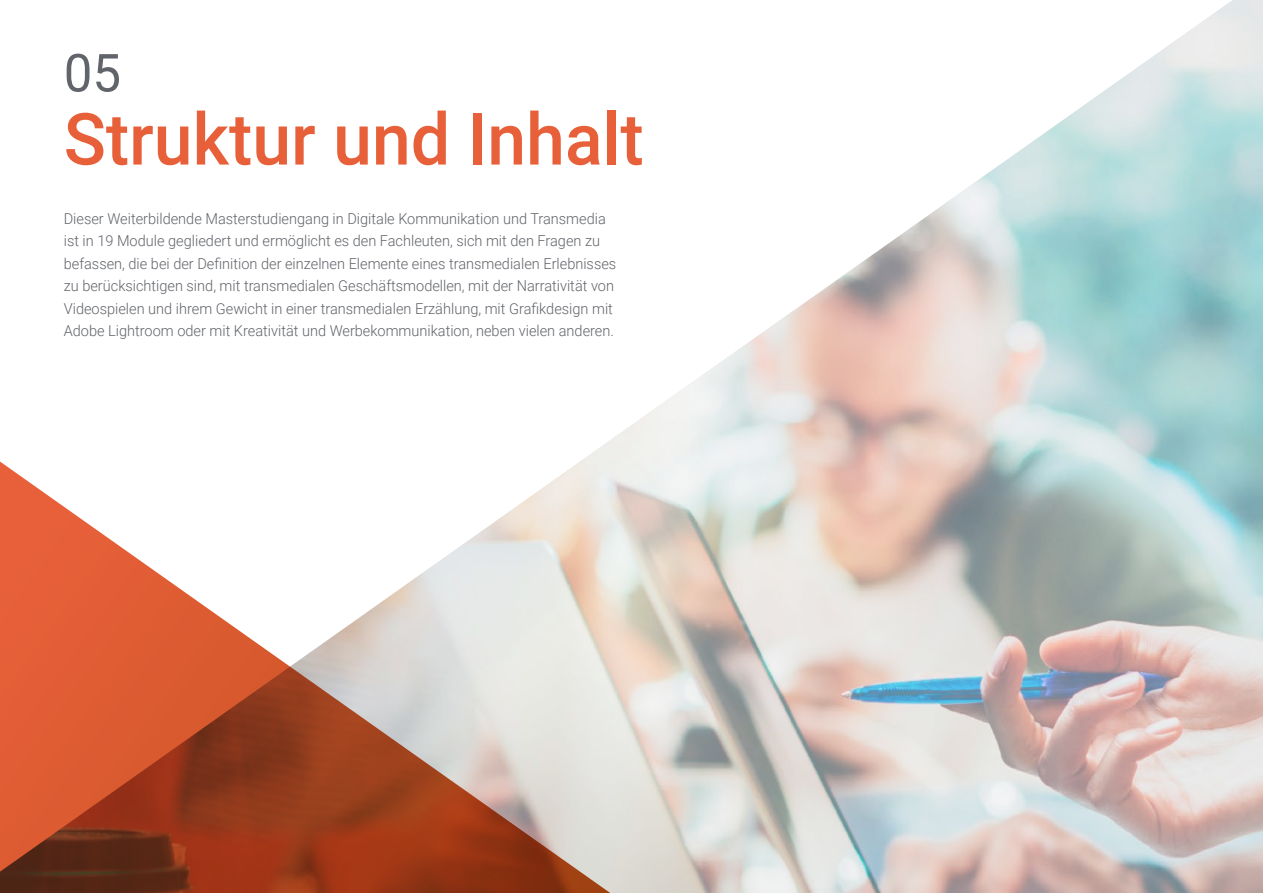
<style>
.page{position:relative;width:1263px;height:893px;background:#fff}
.page>*{position:absolute;margin:0;border:0;box-sizing:border-box;transform-origin:0 0}
.t1{font:500 72px "Roboto";color:#e7603a}
.t2{font:52.5px "Roboto";color:#61646a}
.t3{font:300 15px/22.5px "Roboto";color:#61646a}
</style>
<div class="page">
<img style="left:602px;top:0;width:661px;height:893px">
<svg style="left:0;top:446px;width:640px;height:447px"></svg>
<h2 class="t2" style="left:64px;top:36px;width:59px">05</h2>
<h1 class="t1" style="left:64px;top:89px;width:581px">Struktur und Inhalt</h1>
<p class="t3" style="left:64px;top:207px;width:554px">Dieser Weiterbildende Masterstudiengang in Digitale Kommunikation und Transmedia ist in 19 Module gegliedert und ermöglicht es den Fachleuten, sich mit den Fragen zu befassen, die bei der Definition der einzelnen Elemente eines transmedialen Erlebnisses zu berücksichtigen sind, mit transmedialen Geschäftsmodellen, mit der Narrativität von Videospielen und ihrem Gewicht in einer transmedialen Erzählung, mit Grafikdesign mit Adobe Lightroom oder mit Kreativität und Werbekommunikation, neben vielen anderen.</p>
</div>
